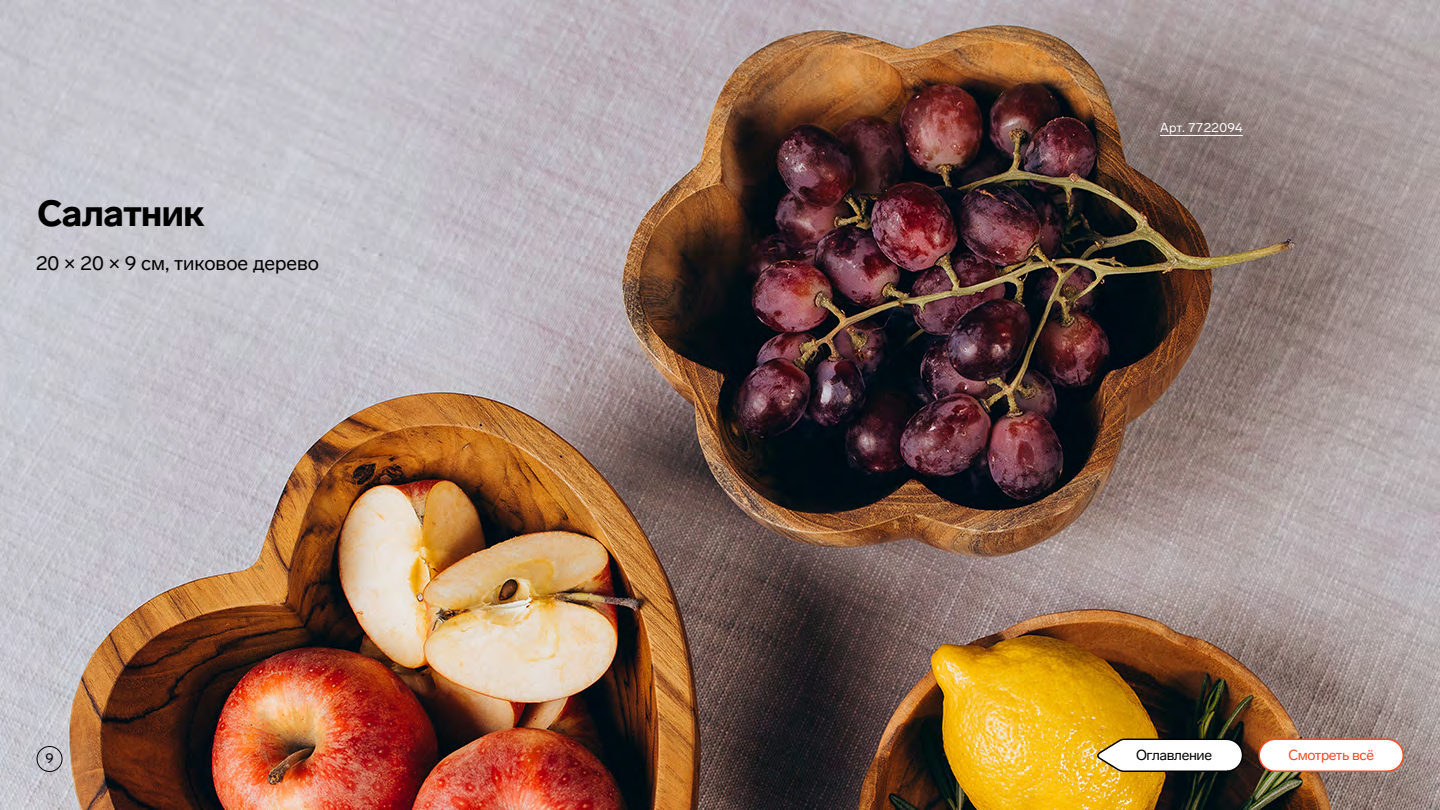
<style>
.page{position:relative;width:1440px;height:810px;background:#fff}
.page>*{position:absolute;margin:0;border:0;box-sizing:border-box;transform-origin:0 0}
.t1{font:900 36px "Lab Grotesque";letter-spacing:-.015em;color:#000}
.t2{font:20px "Lab Grotesque";color:#000}
.t3{font:14.4px "Lab Grotesque";letter-spacing:-.025em;color:#fc4823}
.t4{font:14.4px "Lab Grotesque";letter-spacing:-.025em;color:#000}
.t5{font:14px "Lab Grotesque";color:#000}
.t6{font:13px "Lab Grotesque";letter-spacing:.025em;color:#fff}
</style>
<div class="page">
<img style="left:0;top:0;width:1440px;height:810px">
<hr style="left:1160px;top:135px;width:83px;height:1px;background:#fff">
<div style="left:1259px;top:739px;width:144px;height:32px;background:#fff;border-radius:16px"></div>
<div style="left:1258px;top:739px;width:146px;height:33px;border:2px solid #fc4823;border-radius:16px"></div>
<div style="left:37px;top:746px;width:26px;height:26px;border:1px solid #000;border-radius:50%"></div>
<svg style="left:1095px;top:738px;width:149px;height:35px"></svg>
<div style="left:1125px;top:749px;width:98px;height:11px;background:#fff"></div>
<h1 class="t1" style="left:37px;top:192px;width:169px">Салатник</h1>
<p class="t2" style="left:36px;top:252px;width:285px">20 × 20 × 9 см, тиковое дерево</p>
<p class="t6" style="left:1160px;top:120px;width:84px">Арт. 7722094</p>
<p class="t5" style="left:45px;top:750px;width:10px">9</p>
<p class="t4" style="left:1136px;top:746px;width:78px">Оглавление</p>
<p class="t3" style="left:1288px;top:746px;width:87px">Смотреть всё</p>
</div>
